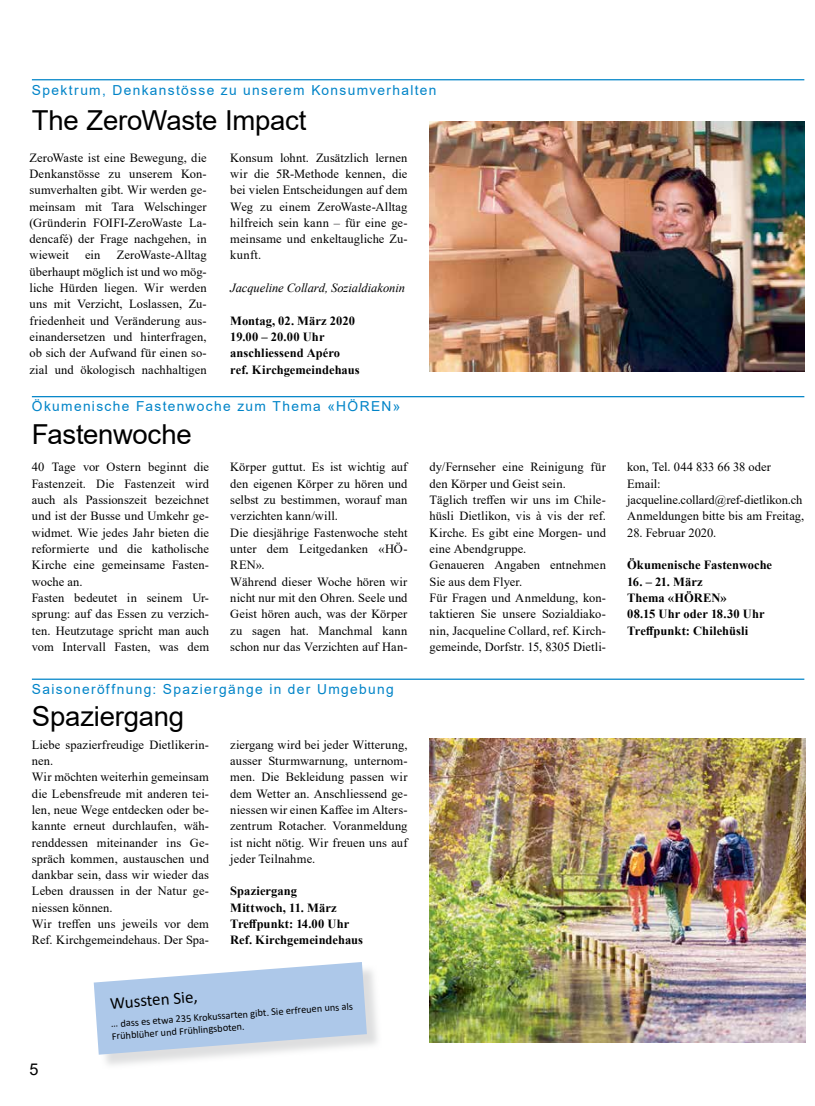
<style>
.page{position:relative;width:815px;height:1106px;background:#fff}
.page>*{position:absolute;margin:0;border:0;box-sizing:border-box;transform-origin:0 0}
.t1{font:27.5px "Arial";letter-spacing:-.01em;color:#000}
.t2{font:17px "Calibri";color:#000}
.t3{font:16.25px "Arial";color:#000}
.t4{font:13.75px "Arial";letter-spacing:.1em;color:#0084c8}
.t5{font:12.5px/16.2px "Times New Roman";letter-spacing:.005em;color:#000}
.t6{font:700 12.5px/16.2px "Times New Roman";letter-spacing:.005em;color:#000}
.t7{font:italic 12.5px "Times New Roman";letter-spacing:-.005em;color:#000}
.t8{font:10.38px/12.5px "Calibri";color:#000}
</style>
<div class="page">
<hr style="left:32px;top:79px;width:772px;height:1px;background:#0084c8">
<hr style="left:32px;top:396px;width:772px;height:1px;background:#0084c8">
<hr style="left:32px;top:678px;width:772px;height:2px;background:#0084c8">
<div style="left:96px;top:964px;width:286px;height:106px;background:#d3d4d5;opacity:.75"></div>
<svg style="left:94px;top:962px;width:273px;height:92px"></svg>
<img style="left:430px;top:122px;width:374px;height:249px">
<img style="left:430px;top:738px;width:375px;height:304px">
<p class="t4" style="left:32px;top:80px;width:406px">Spektrum, Denkanstösse zu unserem Konsumverhalten</p>
<h1 class="t1" style="left:32px;top:101px;width:276px">The ZeroWaste Impact</h1>
<p class="t5" style="left:30px;top:149px;width:179px;text-align:justify">ZeroWaste ist eine Bewegung, die Denkanstösse zu unserem Kon&shy;sumverhalten gibt. Wir werden ge&shy;meinsam mit Tara Welschinger (Gründerin FOIFI-ZeroWaste La&shy;dencafé) der Frage nachgehen, in wieweit</p>
<p class="t5" style="left:30px;top:247px;width:179px;text-align:justify;text-indent:87px">ZeroWaste-Alltag überhaupt möglich ist und wo mög&shy;liche Hürden liegen. Wir werden uns mit Verzicht, Loslassen, Zu&shy;friedenheit und Veränderung aus&shy;einandersetzen und hinterfragen, ob sich der Aufwand für einen so&shy;zial und ökologisch nachhaltigen</p>
<p class="t5" style="left:85px;top:247px;width:17px">ein</p>
<p class="t5" style="left:230px;top:149px;width:179px;text-align:justify">Konsum lohnt. Zusätzlich lernen wir die 5R-Methode kennen, die bei vielen Entscheidungen auf dem Weg zu einem ZeroWaste-Alltag hilfreich sein kann – für eine ge&shy;meinsame und enkeltaugliche Zu&shy;kunft.</p>
<p class="t7" style="left:230px;top:279px;width:176px">Jacqueline Collard, Sozialdiakonin</p>
<p class="t6" style="left:230px;top:312px;width:131px">Montag, 02. März 2020<br>19.00 – 20.00 Uhr anschliessend Apéro ref. Kirchgemeindehaus</p>
<p class="t4" style="left:32px;top:397px;width:370px">Ökumenische Fastenwoche zum Thema «HÖREN»</p>
<h1 class="t1" style="left:32px;top:415px;width:161px">Fastenwoche</h1>
<p class="t5" style="left:32px;top:459px;width:179px">40 Tage vor Ostern beginnt die<br>Fastenzeit. Die Fastenzeit wird auch als Passionszeit bezeichnet und ist der Busse und Umkehr ge&shy;widmet. Wie jedes Jahr bieten die reformierte und die katholische<br>Kirche eine gemeinsame Fasten&shy;woche an.<br>Fasten bedeutet in seinem Ur&shy;sprung: auf das Essen zu verzich&shy;ten. Heutzutage spricht man auch vom Intervall Fasten, was dem</p>
<p class="t5" style="left:230px;top:459px;width:179px">Körper guttut. Es ist wichtig auf den eigenen Körper zu hören und selbst zu bestimmen, worauf man verzichten kann/will.<br>Die diesjährige Fastenwoche steht unter dem Leitgedanken «HÖ-<br>REN».<br>Während dieser Woche hören wir nicht nur mit den Ohren. Seele und<br>Geist hören auch, was der Körper zu sagen hat. Manchmal kann schon nur das Verzichten auf Han-</p>
<p class="t4" style="left:32px;top:679px;width:363px">Saisoneröffnung: Spaziergänge in der Umgebung</p>
<h1 class="t1" style="left:32px;top:698px;width:154px">Spaziergang</h1>
<p class="t5" style="left:32px;top:736px;width:179px">Liebe spazierfreudige Dietlikerin&shy;nen.<br>Wir möchten weiterhin gemeinsam die Lebensfreude mit anderen tei&shy;len, neue Wege entdecken oder be&shy;kannte erneut durchlaufen, wäh&shy;renddessen miteinander ins Ge&shy;spräch kommen, austauschen und dankbar sein, dass wir wieder das<br>Leben draussen in der Natur ge&shy;niessen können.<br>Wir treffen uns jeweils vor dem<br>Ref. Kirchgemeindehaus. Der Spa-</p>
<p class="t5" style="left:230px;top:736px;width:179px;text-align:justify">ziergang wird bei jeder Witterung, ausser Sturmwarnung, unternom&shy;men. Die Bekleidung passen wir dem Wetter an. Anschliessend ge&shy;niessen wir einen Kaffee im Alters&shy;zentrum Rotacher. Voranmeldung ist nicht nötig. Wir freuen uns auf jeder Teilnahme.</p>
<p class="t6" style="left:230px;top:882px;width:134px">Spaziergang<br>Mittwoch, 11. März<br>Treffpunkt: 14.00 Uhr<br>Ref. Kirchgemeindehaus</p>
<h3 class="t3" style="left:30px;top:1057px;width:11px">5</h3>
<h2 class="t2" style="left:109px;top:991px;width:89px;rotate:-4deg">Wussten Sie,</h2>
<p class="t8" style="left:111px;top:1016px;width:244px;rotate:-4deg">… dass es etwa 235 Krokussarten gibt. Sie erfreuen uns als<br>Frühblüher und Frühlingsboten.</p>
<p class="t5" style="left:430px;top:459px;width:178px">dy/Fernseher eine Reinigung für den Körper und Geist sein.<br>Täglich treffen wir uns im Chile&shy;hüsli Dietlikon, vis à vis der ref.<br>Kirche. Es gibt eine Morgen- und eine Abendgruppe.<br>Genaueren Angaben entnehmen<br>Sie aus dem Flyer.<br>Für Fragen und Anmeldung, kon&shy;taktieren Sie unsere Sozialdiako&shy;nin, Jacqueline Collard, ref. Kirch&shy;gemeinde, Dorfstr. 15, 8305 Dietli-</p>
<p class="t5" style="left:627px;top:459px;width:179px">kon, Tel. 044 833 66 38 oder<br>Email: jacqueline.collard@ref-dietlikon.ch<br>Anmeldungen bitte bis am Freitag,</p>
<p class="t5" style="left:627px;top:524px;width:91px">28. Februar 2020.</p>
<p class="t6" style="left:627px;top:556px;width:146px">Ökumenische Fastenwoche</p>
<p class="t6" style="left:627px;top:573px;width:139px">16. – 21. März<br>Thema «HÖREN»<br>08.15 Uhr oder 18.30 Uhr<br>Treffpunkt: Chilehüsli</p>
</div>
